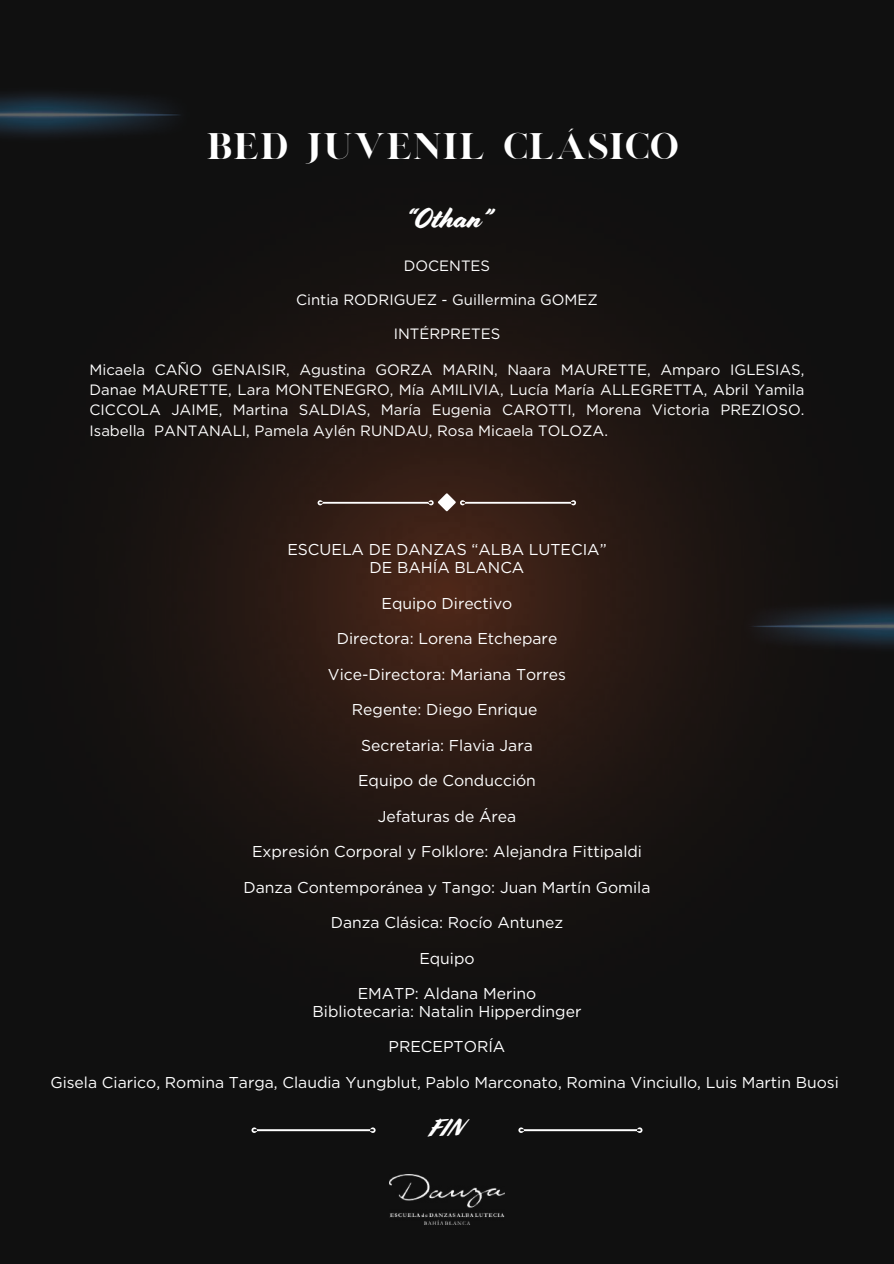
<style>
.page{position:relative;width:894px;height:1264px;background:#fff}
.page>*{position:absolute;margin:0;border:0;box-sizing:border-box;transform-origin:0 0}
.t1{font:30px "London";color:#fff}
.t2{font:28.5px "Cortado";color:#fff}
.t3{font:24px "Cortado";color:#fff}
.t4{font:15.75px/17.7px "Gotham";color:#fff;text-align:center}
.t5{font:15px/20.2px "Gotham";color:#fff;text-align:justify}
</style>
<div class="page">
<div style="left:0;top:0;width:893px;height:1263px;background:#101010"></div>
<img style="left:159px;top:307px;width:574px;height:574px">
<img style="left:0;top:93px;width:181px;height:44px">
<img style="left:389px;top:1174px;width:115px;height:50px">
<img style="left:749px;top:605px;width:144px;height:43px">
<svg style="left:251px;top:1127px;width:125px;height:6px"></svg>
<svg style="left:518px;top:1127px;width:125px;height:6px"></svg>
<svg style="left:317px;top:493px;width:259px;height:18px;background:#503c35"></svg>
<h1 class="t1" style="left:206px;top:125px;width:474px">BED JUVENIL CLÁSICO</h1>
<h2 class="t2" style="left:403px;top:201px;width:88px">“Othan”</h2>
<p class="t5" style="left:403px;top:256px;width:88px">DOCENTES</p>
<p class="t5" style="left:296px;top:289px;width:303px">Cintia RODRIGUEZ - Guillermina GOMEZ</p>
<p class="t5" style="left:393px;top:323px;width:108px">INTÉRPRETES</p>
<p class="t5" style="left:89px;top:359px;width:716px">Micaela CAÑO GENAISIR, Agustina GORZA MARIN, Naara MAURETTE, Amparo IGLESIAS, Danae MAURETTE, Lara MONTENEGRO, Mía AMILIVIA, Lucía María ALLEGRETTA, Abril Yamila CICCOLA JAIME, Martina SALDIAS, María Eugenia CAROTTI, Morena Victoria PREZIOSO.<br>Isabella PANTANALI, Pamela Aylén RUNDAU, Rosa Micaela TOLOZA.</p>
<p class="t4" style="left:287px;top:541px;width:321px">ESCUELA DE DANZAS “ALBA LUTECIA”<br>DE BAHÍA BLANCA</p>
<p class="t4" style="left:381px;top:594px;width:132px">Equipo Directivo</p>
<p class="t4" style="left:336px;top:629px;width:222px">Directora: Lorena Etchepare</p>
<p class="t4" style="left:328px;top:665px;width:239px">Vice-Directora: Mariana Torres</p>
<p class="t4" style="left:352px;top:700px;width:187px">Regente: Diego Enrique</p>
<p class="t4" style="left:361px;top:736px;width:173px">Secretaria: Flavia Jara</p>
<p class="t4" style="left:358px;top:771px;width:179px">Equipo de Conducción</p>
<p class="t4" style="left:377px;top:807px;width:140px">Jefaturas de Área</p>
<p class="t4" style="left:252px;top:842px;width:391px">Expresión Corporal y Folklore: Alejandra Fittipaldi</p>
<p class="t4" style="left:243px;top:878px;width:408px">Danza Contemporánea y Tango: Juan Martín Gomila</p>
<p class="t4" style="left:331px;top:913px;width:234px">Danza Clásica: Rocío Antunez</p>
<p class="t4" style="left:419px;top:949px;width:57px">Equipo</p>
<p class="t4" style="left:312px;top:984px;width:270px">EMATP: Aldana Merino<br>Bibliotecaria: Natalin Hipperdinger</p>
<p class="t4" style="left:388px;top:1037px;width:118px">PRECEPTORÍA</p>
<p class="t4" style="left:50px;top:1073px;width:789px">Gisela Ciarico, Romina Targa, Claudia Yungblut, Pablo Marconato, Romina Vinciullo, Luis Martin Buosi</p>
<h3 class="t3" style="left:430px;top:1112px;width:35px">FIN</h3>
</div>
